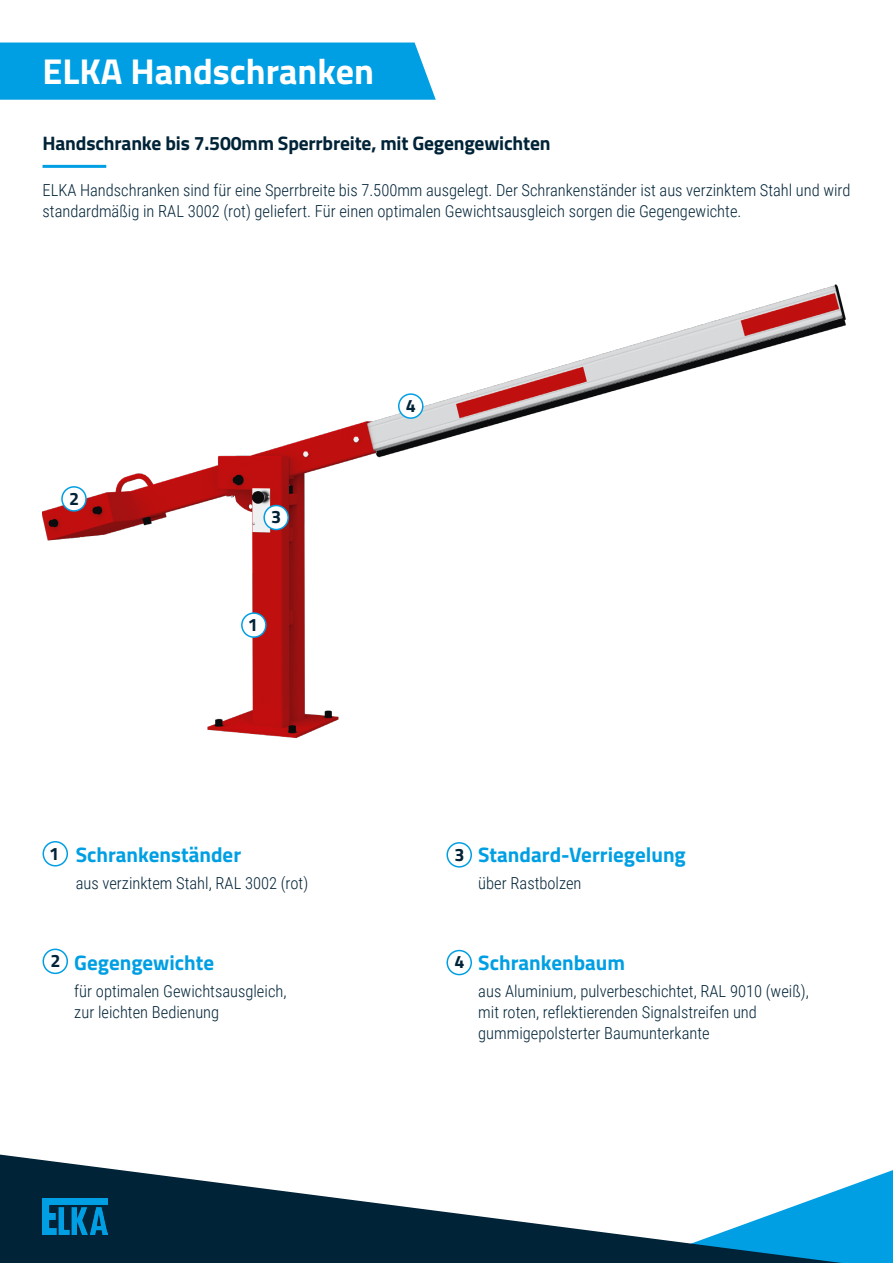
<style>
.page{position:relative;width:893px;height:1263px;background:#fff}
.page>*{position:absolute;margin:0;border:0;box-sizing:border-box;transform-origin:0 0}
.t1{font:700 36px "Titillium Web";color:#fff}
.t2{font:700 21px "Titillium Web";color:#009fe3}
.t3{font:700 19.5px "Titillium Web";letter-spacing:-.01em;color:#002337}
.t4{font:700 18px "Titillium Web";color:#002337}
.t5{font:300 16.5px/21px "Roboto Condensed";color:#002337}
</style>
<div class="page">
<svg style="left:842px;top:1170px;width:51px;height:93px;background:#19a8e5"></svg>
<svg style="left:0;top:1154px;width:842px;height:109px"></svg>
<img style="left:43px;top:1198px;width:64px;height:36px">
<div style="left:0;top:43px;width:436px;height:57px;background:#009fe3"></div>
<hr style="left:43px;top:165px;width:63px;height:3px;background:#009fe3">
<img style="left:43px;top:284px;width:803px;height:454px">
<div style="left:242px;top:613px;width:24px;height:24px;background:#fff;border-radius:50%"></div>
<div style="left:241px;top:612px;width:26px;height:26px;border:2px solid #009fe3;border-radius:50%"></div>
<div style="left:62px;top:487px;width:24px;height:24px;background:#fff;border-radius:50%"></div>
<div style="left:61px;top:486px;width:26px;height:26px;border:2px solid #009fe3;border-radius:50%"></div>
<div style="left:264px;top:505px;width:24px;height:24px;background:#fff;border-radius:50%"></div>
<div style="left:263px;top:505px;width:26px;height:25px;border:2px solid #009fe3;border-radius:50%"></div>
<div style="left:399px;top:394px;width:24px;height:24px;background:#fff;border-radius:50%"></div>
<div style="left:398px;top:393px;width:25px;height:26px;border:2px solid #009fe3;border-radius:50%"></div>
<div style="left:43px;top:841px;width:25px;height:25px;border:2px solid #009fe3;border-radius:50%"></div>
<div style="left:43px;top:948px;width:25px;height:26px;border:2px solid #009fe3;border-radius:50%"></div>
<div style="left:446px;top:842px;width:26px;height:25px;border:2px solid #009fe3;border-radius:50%"></div>
<div style="left:446px;top:950px;width:26px;height:25px;border:2px solid #009fe3;border-radius:50%"></div>
<h1 class="t1" style="left:43px;top:44px;width:333px">ELKA Handschranken</h1>
<p class="t3" style="left:43px;top:129px;width:510px">Handschranke bis 7.500mm Sperrbreite, mit Gegengewichten</p>
<p class="t5" style="left:43px;top:179px;width:809px">ELKA Handschranken sind für eine Sperrbreite bis 7.500mm ausgelegt. Der Schrankenständer ist aus verzinktem Stahl und wird standardmäßig in RAL 3002 (rot) geliefert. Für einen optimalen Gewichtsausgleich sorgen die Gegengewichte.</p>
<p class="t4" style="left:69px;top:484px;width:12px">2</p>
<p class="t4" style="left:271px;top:503px;width:12px">3</p>
<p class="t4" style="left:248px;top:611px;width:12px">1</p>
<p class="t4" style="left:49px;top:839px;width:12px">1</p>
<p class="t2" style="left:76px;top:838px;width:167px">Schrankenständer</p>
<p class="t5" style="left:76px;top:872px;width:234px">aus verzinktem Stahl, RAL 3002 (rot)</p>
<p class="t4" style="left:50px;top:947px;width:12px">2</p>
<p class="t2" style="left:74px;top:946px;width:141px">Gegengewichte</p>
<p class="t5" style="left:74px;top:980px;width:214px">für optimalen Gewichtsausgleich, zur leichten Bedienung</p>
<p class="t4" style="left:406px;top:392px;width:12px">4</p>
<p class="t4" style="left:454px;top:840px;width:12px">3</p>
<p class="t2" style="left:478px;top:838px;width:209px">Standard-Verriegelung</p>
<p class="t5" style="left:478px;top:872px;width:105px">über Rastbolzen</p>
<p class="t4" style="left:454px;top:948px;width:12px">4</p>
<p class="t2" style="left:478px;top:946px;width:148px">Schrankenbaum</p>
<p class="t5" style="left:478px;top:980px;width:332px">aus Aluminium, pulverbeschichtet, RAL 9010 (weiß), mit roten, reflektierenden Signalstreifen und gummigepolsterter Baumunterkante</p>
</div>
